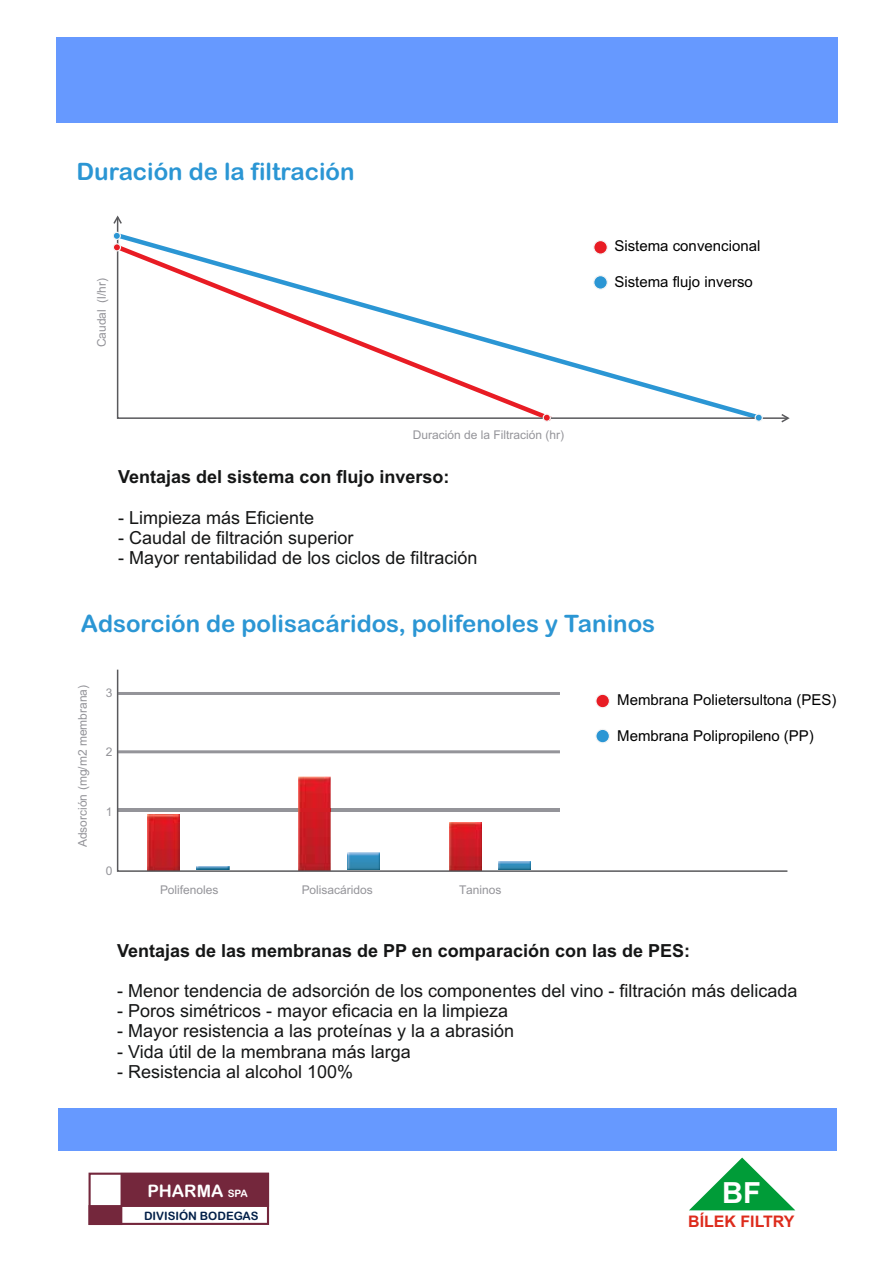
<style>
.page{position:relative;width:893px;height:1263px;background:#fff}
.page>*{position:absolute;margin:0;border:0;box-sizing:border-box;transform-origin:0 0}
.t1{font:700 29.1px "Arial";color:#fff}
.t2{font:24px "Arial Rounded MT Bold";color:#2b96d4}
.t3{font:18px "Arial";color:#151616}
.t4{font:700 18px "Arial";color:#151616}
.t5{font:17.25px "Arial Rounded MT Bold";color:#fff}
.t6{font:700 15.9px "Arial";color:#dd2b1c}
.t7{font:15px "Arial";color:#000}
.t8{font:12px "Arial";color:#949499}
.t9{font:11.55px "Arial Rounded MT Bold";color:#021f48}
.s1{font-size:10.2px}
</style>
<div class="page">
<svg style="left:116px;top:225px;width:664px;height:194px"></svg>
<div style="left:113px;top:232px;width:7px;height:7px;background:#2b96d4;border-radius:50%"></div>
<div style="left:113px;top:232px;width:8px;height:8px;border:1px solid #f5f5f5;border-radius:50%"></div>
<svg style="left:543px;top:414px;width:7px;height:7px"></svg>
<div style="left:543px;top:413px;width:8px;height:9px;border:1px solid #f5f5f5;border-radius:50%"></div>
<div style="left:113px;top:244px;width:7px;height:7px;background:#e81c24;border-radius:50%"></div>
<div style="left:113px;top:243px;width:8px;height:8px;border:1px solid #f5f5f5;border-radius:50%"></div>
<div style="left:594px;top:241px;width:13px;height:13px;background:#e81c24;border-radius:50%"></div>
<div style="left:593px;top:240px;width:15px;height:15px;border:1px solid #f5f5f5;border-radius:50%"></div>
<svg style="left:594px;top:276px;width:13px;height:13px"></svg>
<div style="left:593px;top:275px;width:15px;height:15px;border:1px solid #f5f5f5;border-radius:50%"></div>
<svg style="left:755px;top:414px;width:7px;height:7px"></svg>
<div style="left:755px;top:413px;width:8px;height:9px;border:1px solid #f5f5f5;border-radius:50%"></div>
<svg style="left:116px;top:669px;width:672px;height:203px"></svg>
<svg style="left:113px;top:215px;width:9px;height:10px"></svg>
<svg style="left:780px;top:414px;width:10px;height:9px"></svg>
<div style="left:56px;top:38px;width:782px;height:85px;background:#69f"></div>
<div style="left:58px;top:1108px;width:778px;height:42px;background:#69f"></div>
<svg style="left:689px;top:1157px;width:106px;height:53px"></svg>
<div style="left:88px;top:1205px;width:34px;height:20px;background:#74273c;border:2px solid #74273c"></div>
<div style="left:121px;top:1173px;width:148px;height:34px;background:#74273c"></div>
<div style="left:89px;top:1172px;width:180px;height:53px;border:2px solid #74273c"></div>
<h2 class="t2" style="left:77px;top:163px;width:279px">Duración de la filtración</h2>
<p class="t8" style="left:97px;top:347px;width:71px;rotate:-90deg">Caudal (l/hr)</p>
<p class="t8" style="left:413px;top:430px;width:153px">Duración de la Filtración (hr)</p>
<p class="t4" style="left:118px;top:470px;width:333px">Ventajas del sistema con flujo inverso:</p>
<p class="t3" style="left:118px;top:510px;width:198px">- Limpieza más Eficiente</p>
<p class="t3" style="left:118px;top:530px;width:237px">- Caudal de filtración superior</p>
<p class="t3" style="left:118px;top:551px;width:361px">- Mayor rentabilidad de los ciclos de filtración</p>
<p class="t7" style="left:614px;top:240px;width:147px">Sistema convencional</p>
<p class="t7" style="left:614px;top:276px;width:140px">Sistema flujo inverso</p>
<h2 class="t2" style="left:81px;top:614px;width:576px">Adsorción de polisacáridos, polifenoles y Taninos</h2>
<p class="t8" style="left:78px;top:847px;width:163px;rotate:-90deg">Adsorción (mg/m2 membrana)</p>
<p class="t8" style="left:106px;top:688px;width:8px">3</p>
<p class="t8" style="left:106px;top:748px;width:8px">2</p>
<p class="t8" style="left:106px;top:807px;width:8px">1</p>
<p class="t8" style="left:106px;top:866px;width:8px">0</p>
<p class="t8" style="left:160px;top:885px;width:60px">Polifenoles</p>
<p class="t8" style="left:302px;top:885px;width:72px">Polisacáridos</p>
<p class="t8" style="left:459px;top:885px;width:44px">Taninos</p>
<p class="t7" style="left:617px;top:694px;width:221px">Membrana Polietersultona (PES)</p>
<p class="t7" style="left:617px;top:730px;width:198px">Membrana Polipropileno (PP)</p>
<p class="t4" style="left:117px;top:944px;width:574px">Ventajas de las membranas de PP en comparación con las de PES:</p>
<p class="t3" style="left:117px;top:984px;width:682px">- Menor tendencia de adsorción de los componentes del vino - filtración más delicada</p>
<p class="t3" style="left:117px;top:1004px;width:393px">- Poros simétricos - mayor eficacia en la limpieza</p>
<p class="t3" style="left:117px;top:1024px;width:399px">- Mayor resistencia a las proteínas y la a abrasión</p>
<p class="t3" style="left:117px;top:1044px;width:295px">- Vida útil de la membrana más larga</p>
<p class="t3" style="left:117px;top:1064px;width:238px">- Resistencia al alcohol 100%</p>
<p class="t5" style="left:147px;top:1184px;width:102px">PHARMA <span class="s1">SPA</span></p>
<p class="t9" style="left:144px;top:1212px;width:116px">DIVISIÓN BODEGAS</p>
<h1 class="t1" style="left:722px;top:1181px;width:40px">BF</h1>
<p class="t6" style="left:688px;top:1216px;width:108px">BÍLEK FILTRY</p>
</div>
